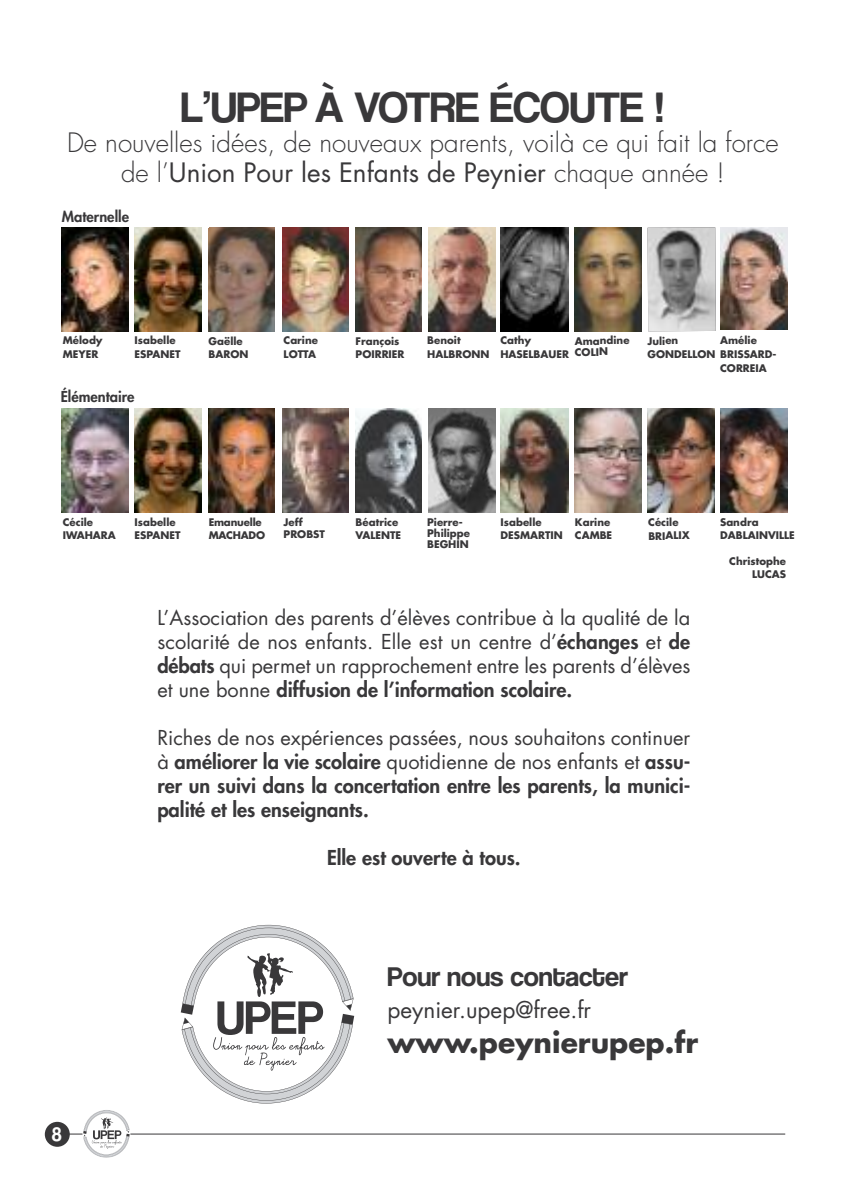
<style>
.page{position:relative;width:842px;height:1191px;background:#fff}
.page>*{position:absolute;margin:0;border:0;box-sizing:border-box;transform-origin:0 0}
.t1{font:44.4px "Coolvetica Rg";color:#39383a}
.t2{font:700 28.2px "Futura";color:#39383a}
.t3{font:28.2px "Coolvetica Rg";color:#39383a}
.t4{font:300 26px/30px "Futura";color:#39383a;text-align:center}
.t5{font:22.6px "Futura";color:#39383a}
.t6{font:20.2px "Coolvetica Rg";color:#fff}
.t7{font:800 20px/24px "Futura";color:#39383a;text-align:justify}
.t8{font:20px/24px "Futura";letter-spacing:-.005em;color:#39383a;text-align:justify}
.t9{font:800 14.6px "Futura";color:#39383a}
.t10{font:700 10.2px/13.2px "Futura";color:#39383a}
.t11{font:700 10.2px/12.8px "Futura";letter-spacing:-.02em;color:#39383a}
.s1{font-weight:400}
.s2{font-weight:800}
</style>
<div class="page">
<hr style="left:61px;top:1133px;width:724px;height:1px;background:#39383a">
<div style="left:45px;top:1121px;width:25px;height:25px;background:#39383a;border-radius:50%"></div>
<svg style="left:83px;top:1110px;width:47px;height:47px"></svg>
<svg style="left:181px;top:925px;width:173px;height:178px"></svg>
<img style="left:429px;top:227px;width:66px;height:104px">
<img style="left:134px;top:227px;width:67px;height:104px">
<img style="left:575px;top:228px;width:67px;height:103px">
<img style="left:282px;top:227px;width:67px;height:104px">
<img style="left:62px;top:227px;width:66px;height:104px">
<img style="left:501px;top:227px;width:67px;height:104px">
<img style="left:720px;top:227px;width:68px;height:103px">
<img style="left:648px;top:227px;width:68px;height:104px">
<img style="left:208px;top:228px;width:67px;height:103px">
<img style="left:355px;top:228px;width:67px;height:103px">
<img style="left:429px;top:409px;width:66px;height:103px">
<img style="left:134px;top:409px;width:67px;height:103px">
<img style="left:575px;top:409px;width:67px;height:103px">
<img style="left:282px;top:409px;width:67px;height:103px">
<img style="left:62px;top:409px;width:66px;height:103px">
<img style="left:501px;top:409px;width:67px;height:103px">
<img style="left:720px;top:409px;width:68px;height:103px">
<img style="left:647px;top:409px;width:68px;height:103px">
<img style="left:208px;top:409px;width:67px;height:103px">
<img style="left:355px;top:409px;width:67px;height:103px">
<h1 class="t1" style="left:181px;top:81px;width:485px">L’UPEP À VOTRE ÉCOUTE !</h1>
<h3 class="t4" style="left:67px;top:130px;width:713px">De nouvelles idées, de nouveaux parents, voilà ce qui fait la force de l’<span class="s1">Union Pour les Enfants de Peynier</span> chaque année !</h3>
<h3 class="t9" style="left:62px;top:210px;width:69px">Maternelle</h3>
<p class="t10" style="left:135px;top:335px;width:47px">Isabelle<br>ESPANET</p>
<p class="t10" style="left:574px;top:336px;width:56px;line-height:11px;rotate:-1deg">Amandine<br>COLIN</p>
<p class="t10" style="left:63px;top:335px;width:41px">Mélody<br>MEYER</p>
<p class="t10" style="left:356px;top:335px;width:50px">François<br>POIRRIER</p>
<p class="t10" style="left:284px;top:335px;width:36px">Carine<br>LOTTA</p>
<p class="t10" style="left:500px;top:334px;width:70px;line-height:13.8px">Cathy<br>HASELBAUER</p>
<p class="t10" style="left:647px;top:335px;width:131px">Julien<br>GONDELLON BRISSARD-</p>
<p class="t10" style="left:720px;top:335px;width:38px">Amélie</p>
<p class="t10" style="left:720px;top:362px;width:48px">CORREIA</p>
<p class="t10" style="left:427px;top:335px;width:64px">Benoit<br>HALBRONN</p>
<p class="t10" style="left:209px;top:335px;width:41px">Gaëlle<br>BARON</p>
<h3 class="t9" style="left:61px;top:390px;width:75px">Élémentaire</h3>
<p class="t10" style="left:284px;top:516px;width:43px">Jeff<br>PROBST</p>
<p class="t10" style="left:501px;top:516px;width:64px;line-height:13.8px">Isabelle<br>DESMARTIN</p>
<p class="t10" style="left:648px;top:516px;width:43px;line-height:13.8px">Cécile<br>BRIALIX</p>
<p class="t10" style="left:63px;top:516px;width:54px">Cécile<br>IWAHARA</p>
<p class="t10" style="left:356px;top:516px;width:47px">Béatrice<br>VALENTE</p>
<p class="t10" style="left:720px;top:516px;width:76px">Sandra<br>DABLAINVILLE</p>
<p class="t10" style="left:729px;top:555px;width:58px;text-align:right">Christophe<br>LUCAS</p>
<p class="t10" style="left:135px;top:516px;width:47px">Isabelle<br>ESPANET</p>
<p class="t10" style="left:575px;top:516px;width:39px">Karine<br>CAMBE</p>
<p class="t10" style="left:427px;top:517px;width:44px;line-height:11px">Pierre-<br>Philippe<br>BEGHIN</p>
<p class="t11" style="left:209px;top:516px;width:58px">Emanuelle<br>MACHADO</p>
<p class="t8" style="left:157px;top:607px;width:534px">L’Association des parents d’élèves contribue à la qualité de la scolarité de nos enfants. Elle est un centre d’<span class="s2">échanges</span> et <span class="s2">de débats</span> qui permet un rapprochement entre les parents d’élèves et une bonne <span class="s2">diffusion de l’information scolaire.</span></p>
<h3 class="t7" style="left:157px;top:727px;width:534px"><span class="s1">Riches de nos expériences passées, nous souhaitons continuer à</span> améliorer la vie scolaire <span class="s1">quotidienne de nos enfants et</span> assu&shy;rer un suivi dans la concertation entre les parents, la munici&shy;palité et les enseignants.</h3>
<h3 class="t7" style="left:327px;top:847px;width:195px">Elle est ouverte à tous.</h3>
<h3 class="t6" style="left:52px;top:1122px;width:11px">8</h3>
<h2 class="t3" style="left:388px;top:959px;width:242px">Pour nous contacter</h2>
<h3 class="t5" style="left:388px;top:999px;width:205px">peynier.upep@free.fr</h3>
<h2 class="t2" style="left:388px;top:1029px;width:312px">www.peynierupep.fr</h2>
</div>
